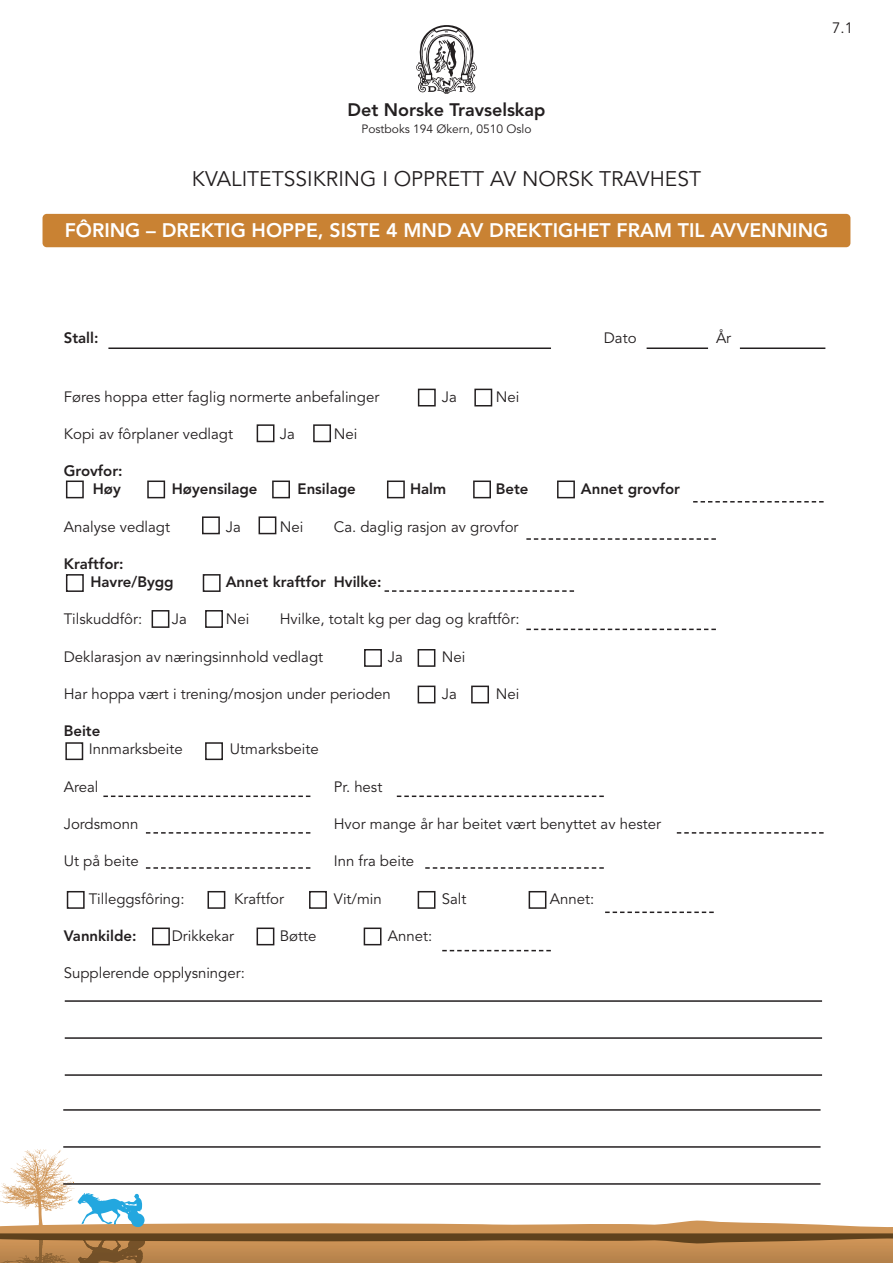
<style>
.page{position:relative;width:893px;height:1263px;background:#fff}
.page>*{position:absolute;margin:0;border:0;box-sizing:border-box;transform-origin:0 0}
.t1{font:21px "Avenir";color:#231f20}
.t2{font:800 19.5px "Avenir";color:#fff}
.t3{font:800 18px "Avenir";color:#231f20}
.t4{font:15px/18px "Avenir";color:#231f20}
.t5{font:800 15px/18px "Avenir";color:#231f20;text-align:right}
.t6{font:12px "Avenir";color:#231f20}
.s1{font-weight:800}
</style>
<div class="page">
<div style="left:43px;top:214px;width:807px;height:33px;background:#c98233;border-radius:4px"></div>
<hr style="left:0;top:1243px;width:893px;height:1px;background:#ca9155">
<hr style="left:0;top:1244px;width:893px;height:1px;background:#ca9155">
<hr style="left:0;top:1245px;width:893px;height:1px;background:#c89054">
<hr style="left:0;top:1246px;width:893px;height:1px;background:#c78e52">
<hr style="left:0;top:1247px;width:893px;height:1px;background:#c78e52">
<hr style="left:0;top:1248px;width:893px;height:1px;background:#c58d52">
<hr style="left:0;top:1249px;width:893px;height:1px;background:#c38c52">
<hr style="left:0;top:1250px;width:893px;height:1px;background:#c28c52">
<hr style="left:0;top:1251px;width:893px;height:1px;background:#c18a51">
<hr style="left:0;top:1252px;width:893px;height:1px;background:#bf8950">
<hr style="left:0;top:1253px;width:893px;height:1px;background:#bf8950">
<hr style="left:0;top:1254px;width:893px;height:1px;background:#bd884f">
<hr style="left:0;top:1255px;width:893px;height:1px;background:#bc874e">
<hr style="left:0;top:1256px;width:893px;height:1px;background:#bb864e">
<hr style="left:0;top:1257px;width:893px;height:1px;background:#b9844d">
<hr style="left:0;top:1258px;width:893px;height:1px;background:#b8844c">
<hr style="left:0;top:1259px;width:893px;height:1px;background:#b6834c">
<hr style="left:0;top:1260px;width:893px;height:1px;background:#b6824b">
<hr style="left:0;top:1261px;width:893px;height:1px;background:#b4814a">
<hr style="left:0;top:1262px;width:893px;height:1px;background:#b27f49">
<svg style="left:50px;top:1253px;width:19px;height:10px"></svg>
<hr style="left:78px;top:1243px;width:67px;height:1px;background:#765229">
<hr style="left:78px;top:1244px;width:67px;height:1px;background:#765229">
<hr style="left:78px;top:1245px;width:67px;height:1px;background:#765229">
<hr style="left:78px;top:1246px;width:67px;height:1px;background:#755229">
<hr style="left:78px;top:1247px;width:67px;height:1px;background:#755229">
<hr style="left:78px;top:1248px;width:67px;height:1px;background:#755129">
<hr style="left:78px;top:1249px;width:67px;height:1px;background:#755229">
<hr style="left:78px;top:1250px;width:67px;height:1px;background:#755228">
<hr style="left:78px;top:1251px;width:67px;height:1px;background:#755228">
<hr style="left:78px;top:1252px;width:67px;height:1px;background:#745128">
<hr style="left:78px;top:1253px;width:67px;height:1px;background:#735028">
<hr style="left:78px;top:1254px;width:67px;height:1px;background:#735028">
<hr style="left:78px;top:1255px;width:67px;height:1px;background:#735028">
<hr style="left:78px;top:1256px;width:67px;height:1px;background:#735028">
<hr style="left:78px;top:1257px;width:67px;height:1px;background:#735028">
<hr style="left:78px;top:1258px;width:67px;height:1px;background:#735028">
<hr style="left:78px;top:1259px;width:67px;height:1px;background:#735028">
<hr style="left:78px;top:1260px;width:67px;height:1px;background:#735028">
<hr style="left:78px;top:1261px;width:67px;height:1px;background:#725027">
<hr style="left:78px;top:1262px;width:67px;height:1px;background:#714f27">
<svg style="left:0;top:1149px;width:893px;height:94px"></svg>
<svg style="left:416px;top:25px;width:61px;height:69px"></svg>
<hr style="left:108px;top:347px;width:443px;height:2px;background:#231f20">
<hr style="left:65px;top:1000px;width:757px;height:2px;background:#231f20">
<hr style="left:65px;top:1037px;width:757px;height:2px;background:#231f20">
<hr style="left:65px;top:1074px;width:757px;height:2px;background:#231f20">
<hr style="left:63px;top:1109px;width:758px;height:2px;background:#231f20">
<hr style="left:63px;top:1146px;width:758px;height:2px;background:#231f20">
<hr style="left:63px;top:1183px;width:758px;height:2px;background:#231f20">
<hr style="left:647px;top:347px;width:61px;height:2px;background:#231f20">
<hr style="left:740px;top:347px;width:85px;height:2px;background:#231f20">
<div style="left:418px;top:389px;width:18px;height:17px;border:2px solid #231f20"></div>
<div style="left:474px;top:389px;width:18px;height:17px;border:2px solid #231f20"></div>
<div style="left:257px;top:424px;width:17px;height:18px;border:2px solid #231f20"></div>
<div style="left:313px;top:424px;width:18px;height:18px;border:2px solid #231f20"></div>
<div style="left:152px;top:610px;width:17px;height:18px;border:2px solid #231f20"></div>
<div style="left:205px;top:610px;width:18px;height:18px;border:2px solid #231f20"></div>
<div style="left:65px;top:742px;width:18px;height:18px;border:2px solid #231f20"></div>
<div style="left:205px;top:742px;width:18px;height:18px;border:2px solid #231f20"></div>
<div style="left:364px;top:649px;width:18px;height:18px;border:2px solid #231f20"></div>
<div style="left:418px;top:649px;width:17px;height:18px;border:2px solid #231f20"></div>
<div style="left:418px;top:686px;width:17px;height:17px;border:2px solid #231f20"></div>
<div style="left:471px;top:686px;width:18px;height:17px;border:2px solid #231f20"></div>
<div style="left:66px;top:480px;width:18px;height:18px;border:2px solid #231f20"></div>
<div style="left:147px;top:480px;width:18px;height:18px;border:2px solid #231f20"></div>
<div style="left:66px;top:574px;width:18px;height:18px;border:2px solid #231f20"></div>
<div style="left:203px;top:574px;width:18px;height:18px;border:2px solid #231f20"></div>
<div style="left:272px;top:480px;width:18px;height:18px;border:2px solid #231f20"></div>
<div style="left:387px;top:480px;width:18px;height:18px;border:2px solid #231f20"></div>
<div style="left:473px;top:480px;width:18px;height:18px;border:2px solid #231f20"></div>
<div style="left:557px;top:480px;width:18px;height:18px;border:2px solid #231f20"></div>
<div style="left:202px;top:516px;width:18px;height:18px;border:2px solid #231f20"></div>
<div style="left:259px;top:516px;width:17px;height:18px;border:2px solid #231f20"></div>
<div style="left:67px;top:891px;width:18px;height:18px;border:2px solid #231f20"></div>
<div style="left:208px;top:891px;width:17px;height:18px;border:2px solid #231f20"></div>
<div style="left:309px;top:891px;width:18px;height:18px;border:2px solid #231f20"></div>
<div style="left:418px;top:891px;width:17px;height:18px;border:2px solid #231f20"></div>
<div style="left:152px;top:927px;width:18px;height:18px;border:2px solid #231f20"></div>
<div style="left:257px;top:927px;width:17px;height:18px;border:2px solid #231f20"></div>
<div style="left:364px;top:927px;width:17px;height:18px;border:2px solid #231f20"></div>
<div style="left:529px;top:891px;width:17px;height:18px;border:2px solid #231f20"></div>
<svg style="left:526px;top:538px;width:190px;height:2px"></svg>
<svg style="left:526px;top:629px;width:190px;height:1px"></svg>
<svg style="left:385px;top:590px;width:189px;height:2px"></svg>
<svg style="left:442px;top:950px;width:109px;height:1px"></svg>
<svg style="left:605px;top:911px;width:109px;height:2px"></svg>
<svg style="left:146px;top:832px;width:164px;height:2px"></svg>
<svg style="left:677px;top:832px;width:147px;height:2px"></svg>
<svg style="left:693px;top:501px;width:131px;height:1px"></svg>
<svg style="left:146px;top:867px;width:164px;height:2px"></svg>
<svg style="left:425px;top:867px;width:179px;height:2px"></svg>
<svg style="left:103px;top:795px;width:207px;height:2px"></svg>
<svg style="left:397px;top:795px;width:207px;height:2px"></svg>
<p class="t4" style="left:832px;top:20px;width:22px">7.1</p>
<p class="t3" style="left:347px;top:102px;width:200px">Det Norske Travselskap</p>
<p class="t6" style="left:361px;top:124px;width:172px">Postboks 194 Økern, 0510 Oslo</p>
<p class="t1" style="left:192px;top:170px;width:511px">KVALITETSSIKRING I OPPRETT AV NORSK TRAVHEST</p>
<p class="t2" style="left:65px;top:222px;width:765px">FÔRING – DREKTIG HOPPE, SISTE 4 MND AV DREKTIGHET FRAM TIL AVVENNING</p>
<p class="t5" style="left:64px;top:330px;width:36px">Stall:</p>
<p class="t4" style="left:604px;top:330px;width:34px">Dato</p>
<p class="t4" style="left:716px;top:330px;width:17px">År</p>
<p class="t4" style="left:64px;top:389px;width:317px">Føres hoppa etter faglig normerte anbefalinger</p>
<p class="t4" style="left:442px;top:389px;width:16px">Ja</p>
<p class="t4" style="left:496px;top:389px;width:25px">Nei</p>
<p class="t4" style="left:64px;top:426px;width:171px">Kopi av fôrplaner vedlagt</p>
<p class="t4" style="left:280px;top:426px;width:16px">Ja</p>
<p class="t4" style="left:334px;top:426px;width:25px">Nei</p>
<p class="t5" style="left:64px;top:463px;width:60px">Grovfor:<br>Høy</p>
<p class="t5" style="left:172px;top:481px;width:87px">Høyensilage</p>
<p class="t5" style="left:298px;top:481px;width:60px">Ensilage</p>
<p class="t5" style="left:410px;top:481px;width:38px">Halm</p>
<p class="t5" style="left:496px;top:481px;width:34px">Bete</p>
<p class="t5" style="left:581px;top:481px;width:101px">Annet grovfor</p>
<p class="t4" style="left:64px;top:519px;width:108px">Analyse vedlagt</p>
<p class="t4" style="left:226px;top:519px;width:16px">Ja</p>
<p class="t4" style="left:280px;top:519px;width:25px">Nei</p>
<p class="t4" style="left:334px;top:519px;width:186px">Ca. daglig rasjon av grovfor</p>
<p class="t5" style="left:90px;top:556px;width:85px;text-align:left;text-indent:-27px">Kraftfor:<br>Havre/Bygg</p>
<p class="t5" style="left:226px;top:574px;width:157px">Annet kraftfor Hvilke:</p>
<p class="t4" style="left:64px;top:611px;width:80px">Tilskuddfôr:</p>
<p class="t4" style="left:172px;top:611px;width:16px">Ja</p>
<p class="t4" style="left:226px;top:611px;width:25px">Nei</p>
<p class="t4" style="left:280px;top:611px;width:241px">Hvilke, totalt kg per dag og kraftfôr:</p>
<p class="t4" style="left:64px;top:649px;width:261px">Deklarasjon av næringsinnhold vedlagt</p>
<p class="t4" style="left:388px;top:649px;width:16px">Ja</p>
<p class="t4" style="left:442px;top:649px;width:25px">Nei</p>
<p class="t4" style="left:64px;top:686px;width:329px">Har hoppa vært i trening/mosjon under perioden</p>
<p class="t4" style="left:442px;top:686px;width:17px">Ja</p>
<p class="t4" style="left:496px;top:686px;width:25px">Nei</p>
<p class="t4" style="left:89px;top:723px;width:96px;text-indent:-25px"><span class="s1">Beite<br></span>Innmarksbeite</p>
<p class="t4" style="left:230px;top:741px;width:90px">Utmarksbeite</p>
<p class="t4" style="left:64px;top:779px;width:36px">Areal</p>
<p class="t4" style="left:334px;top:779px;width:50px">Pr. hest</p>
<p class="t4" style="left:64px;top:816px;width:76px">Jordsmonn</p>
<p class="t4" style="left:334px;top:816px;width:329px">Hvor mange år har beitet vært benyttet av hester</p>
<p class="t4" style="left:64px;top:853px;width:76px">Ut på beite</p>
<p class="t4" style="left:334px;top:853px;width:82px">Inn fra beite</p>
<p class="t4" style="left:89px;top:891px;width:97px">Tilleggsfôring:</p>
<p class="t4" style="left:234px;top:891px;width:51px">Kraftfor</p>
<p class="t4" style="left:334px;top:891px;width:50px">Vit/min</p>
<p class="t4" style="left:442px;top:891px;width:26px">Salt</p>
<p class="t4" style="left:550px;top:891px;width:46px">Annet:</p>
<p class="t5" style="left:64px;top:928px;width:74px">Vannkilde:</p>
<p class="t4" style="left:172px;top:928px;width:64px">Drikkekar</p>
<p class="t4" style="left:280px;top:928px;width:38px">Bøtte</p>
<p class="t4" style="left:388px;top:928px;width:46px">Annet:</p>
<p class="t4" style="left:64px;top:965px;width:183px">Supplerende opplysninger:</p>
</div>
